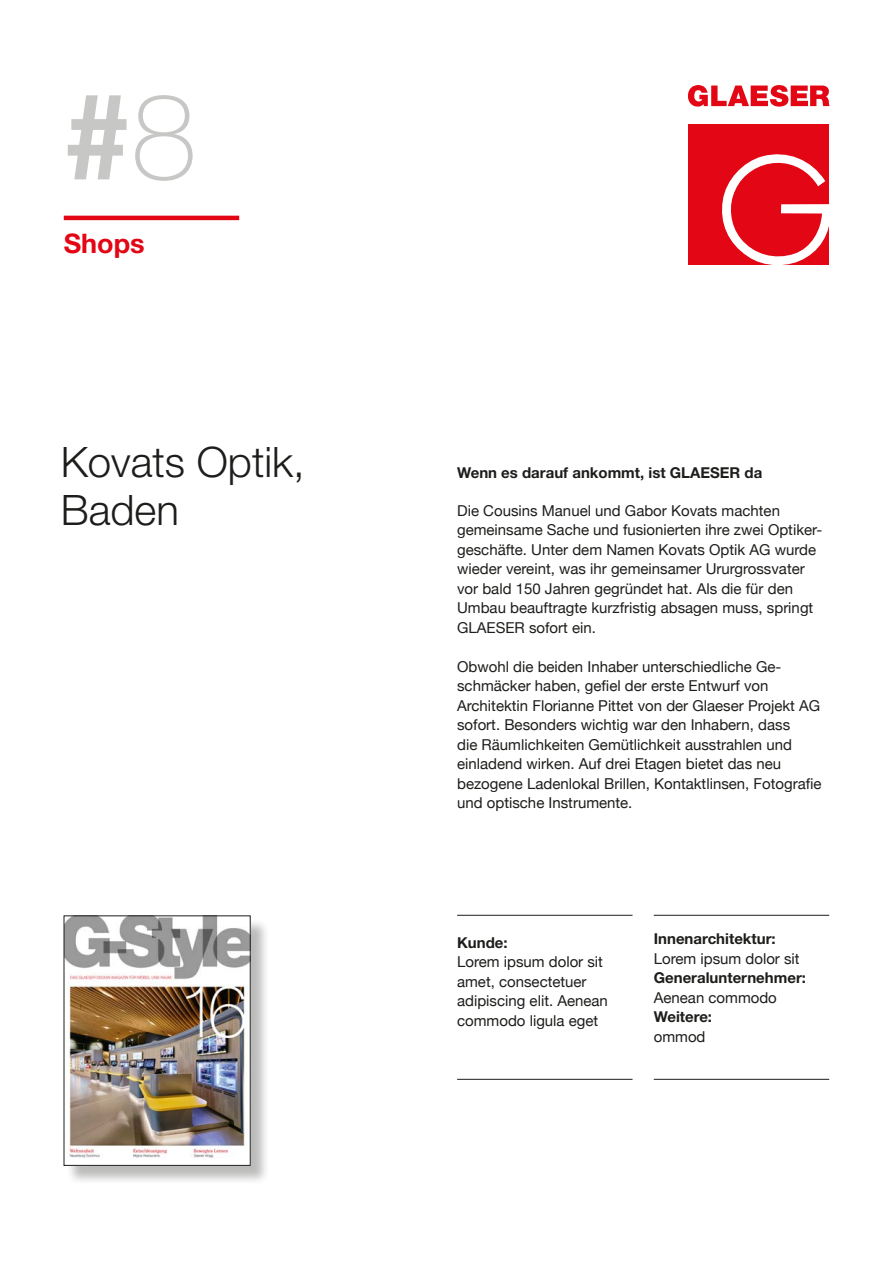
<style>
.page{position:relative;width:893px;height:1263px;background:#fff}
.page>*{position:absolute;margin:0;border:0;box-sizing:border-box;transform-origin:0 0}
.t1{font:700 120px "Helvetica Neue LT Std";color:#c7c7c6}
.t2{font:300 42px/48px "Helvetica Neue LT Std";color:#1d1d1b}
.t3{font:700 27px "Helvetica Neue LT Std";color:#e30614}
.t4{font:15px/19.5px "Helvetica Neue";color:#1d1d1b}
.t5{font:700 15px "Helvetica Neue LT Std";color:#1d1d1b}
.s1{font-family:"Helvetica Neue";font-weight:100}
</style>
<div class="page">
<svg style="left:688px;top:85px;width:141px;height:22px"></svg>
<div style="left:688px;top:124px;width:141px;height:140px;background:#e30614"></div>
<svg style="left:722px;top:154px;width:107px;height:110px"></svg>
<div style="left:66px;top:918px;width:204px;height:267px;background:#1d1d1b;opacity:.3"></div>
<img style="left:66px;top:918px;width:182px;height:245px">
<hr style="left:64px;top:216px;width:175px;height:4px;background:#e30614">
<hr style="left:457px;top:915px;width:175px;height:1px;background:#1d1d1b">
<hr style="left:457px;top:1079px;width:175px;height:1px;background:#1d1d1b">
<hr style="left:654px;top:915px;width:175px;height:1px;background:#1d1d1b">
<hr style="left:654px;top:1079px;width:175px;height:1px;background:#1d1d1b">
<h1 class="t1" style="left:64px;top:62px;width:135px">#<span class="s1">8</span></h1>
<h3 class="t3" style="left:64px;top:227px;width:83px">Shops</h3>
<h2 class="t2" style="left:61px;top:437px;width:246px">Kovats Optik,<br>Baden</h2>
<p class="t5" style="left:457px;top:464px;width:307px">Wenn es darauf ankommt, ist GLAESER da</p>
<p class="t4" style="left:457px;top:502px;width:367px">Die Cousins Manuel und Gabor Kovats machten gemeinsame Sache und fusionierten ihre zwei Optiker&shy;geschäfte. Unter dem Namen Kovats Optik AG wurde wieder vereint, was ihr gemeinsamer Ururgrossvater vor bald 150 Jahren gegründet hat. Als die für den Umbau beauftragte kurzfristig absagen muss, springt GLAESER sofort ein.</p>
<p class="t4" style="left:457px;top:658px;width:366px">Obwohl die beiden Inhaber unterschiedliche Ge&shy;schmäcker haben, gefiel der erste Entwurf von Architektin Florianne Pittet von der Glaeser Projekt AG sofort. Besonders wichtig war den Inhabern, dass<br>die Räumlichkeiten Gemütlichkeit ausstrahlen und einladend wirken. Auf drei Etagen bietet das neu bezogene Ladenlokal Brillen, Kontaktlinsen, Fotografie und optische Instrumente.</p>
<p class="t5" style="left:457px;top:933px;width:52px">Kunde:</p>
<p class="t4" style="left:457px;top:953px;width:152px">Lorem ipsum dolor sit amet, consectetuer adipiscing elit. Aenean commodo ligula eget</p>
<p class="t5" style="left:654px;top:929px;width:123px">Innenarchitektur:</p>
<p class="t4" style="left:654px;top:949px;width:147px">Lorem ipsum dolor sit</p>
<p class="t5" style="left:654px;top:968px;width:154px">Generalunternehmer:</p>
<p class="t4" style="left:654px;top:988px;width:125px">Aenean commodo</p>
<p class="t5" style="left:654px;top:1007px;width:60px">Weitere:</p>
<p class="t4" style="left:654px;top:1027px;width:53px">ommod</p>
</div>
